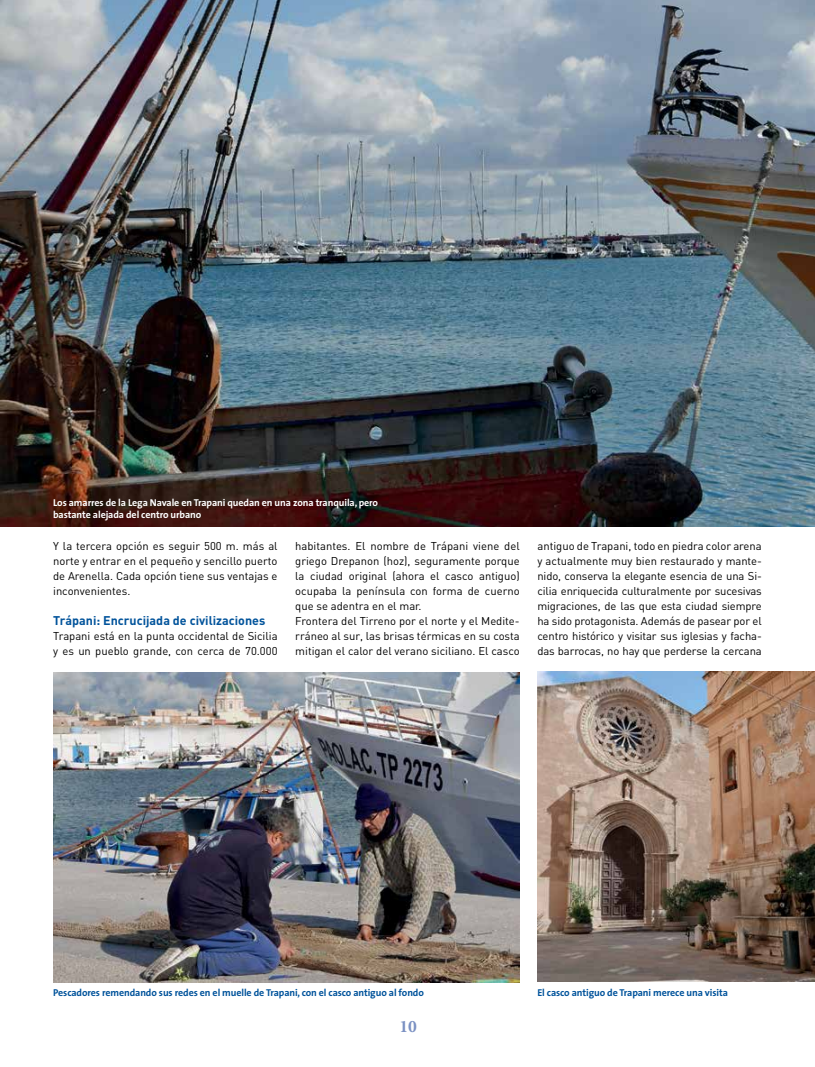
<style>
.page{position:relative;width:815px;height:1067px;background:#fff}
.page>*{position:absolute;margin:0;border:0;box-sizing:border-box;transform-origin:0 0}
.t1{font:700 17.5px "Minion Pro";color:#7b91c3}
.t2{font:700 12.5px "DIN";color:#00539b}
.t3{font:11.25px/15px "DIN";color:#000}
.t4{font:700 10px "The Sans";letter-spacing:-.01em;color:#00539b}
.t5{font:700 10px/12.5px "The Sans";letter-spacing:-.01em;color:#fff}
</style>
<div class="page">
<img style="left:537px;top:672px;width:278px;height:309px">
<img style="left:53px;top:672px;width:467px;height:310px">
<img style="left:0;top:0;width:815px;height:526px">
<p class="t5" style="left:53px;top:496px;width:327px">Los amarres de la Lega Navale en Trapani quedan en una zona tranquila, pero bastante alejada del centro urbano</p>
<p class="t3" style="left:53px;top:538px;width:226px;text-align:justify">Y la tercera opción es seguir 500 m. más al norte y entrar en el pequeño y sencillo puerto de Arenella. Cada opción tiene sus ventajas e inconvenientes.</p>
<p class="t2" style="left:53px;top:612px;width:214px">Trápani: Encrucijada de civilizaciones</p>
<p class="t3" style="left:53px;top:628px;width:226px">Trapani está en la punta occidental de Sicilia y es un pueblo grande, con cerca de 70.000</p>
<p class="t3" style="left:295px;top:538px;width:226px">habitantes. El nombre de Trápani viene del griego Drepanon (hoz), seguramente porque la ciudad original (ahora el casco antiguo) ocupaba la península con forma de cuerno que se adentra en el mar.<br>Frontera del Tirreno por el norte y el Medite&shy;rráneo al sur, las brisas térmicas en su costa mitigan el calor del verano siciliano. El casco</p>
<p class="t3" style="left:537px;top:538px;width:226px;text-align:justify">antiguo de Trapani, todo en piedra color arena y actualmente muy bien restaurado y mante&shy;nido, conserva la elegante esencia de una Si&shy;cilia enriquecida culturalmente por sucesivas migraciones, de las que esta ciudad siempre ha sido protagonista. Además de pasear por el centro histórico y visitar sus iglesias y facha&shy;das barrocas, no hay que perderse la cercana</p>
<p class="t4" style="left:53px;top:984px;width:372px">Pescadores remendando sus redes en el muelle de Trapani, con el casco antiguo al fondo</p>
<p class="t4" style="left:537px;top:984px;width:192px">El casco antiguo de Trapani merece una visita</p>
<h1 class="t1" style="left:399px;top:1014px;width:19px">10</h1>
</div>
